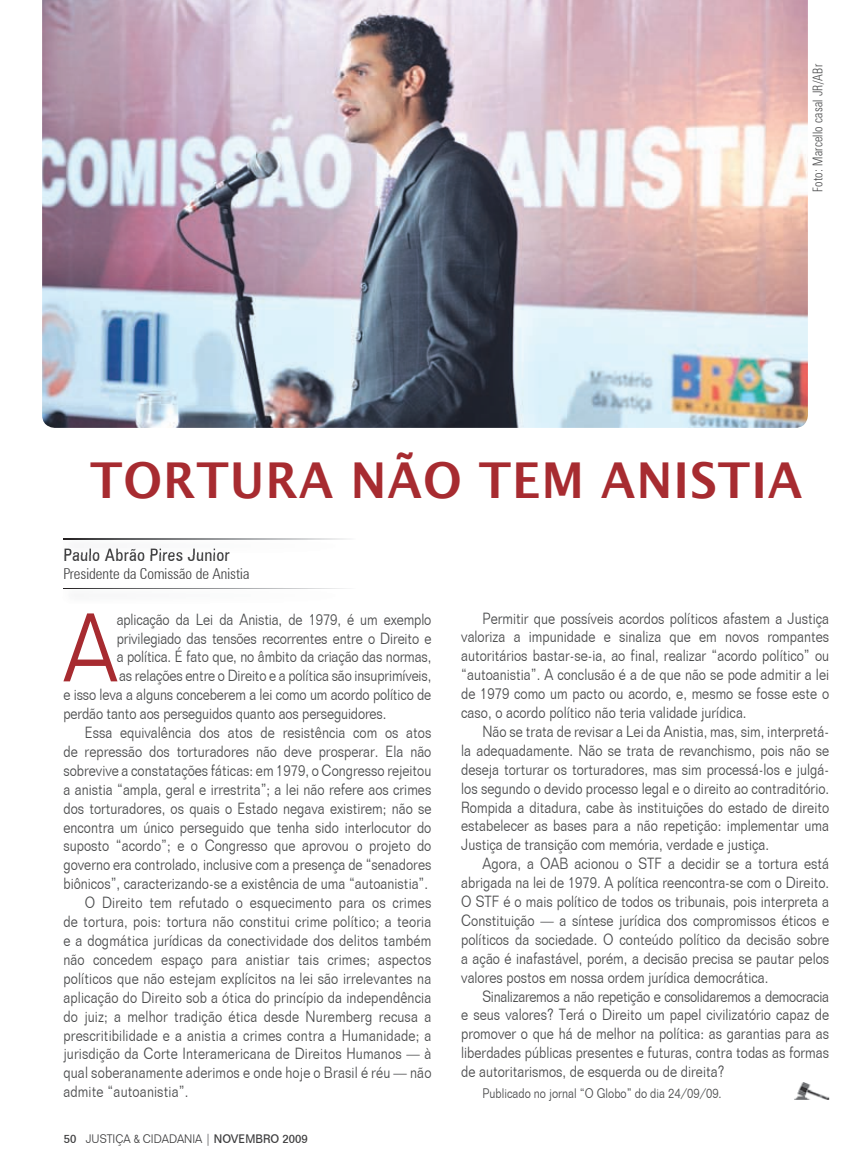
<style>
.page{position:relative;width:865px;height:1168px;background:#fff}
.page>*{position:absolute;margin:0;border:0;box-sizing:border-box;transform-origin:0 0}
.t1{font:300 95.25px "Folio BT";color:#a72b30;scale:.85 1}
.t2{font:600 49.5px "Lucida Sans";letter-spacing:.02em;color:#a72b30;scale:.95 1}
.t3{font:condensed 17.25px "Zurich BT";letter-spacing:.015em;color:#3e3e3f}
.t4{font:300 15.75px/18.9px "Folio BT";color:#4b4c4d;text-align:justify;scale:.85 1}
.t5{font:300 condensed 15px "Zurich BT";color:#3e3e3f}
.t6{font:300 13.5px "Folio BT";color:#4b4c4d;scale:.85 1}
.t7{font:300 condensed 13.5px "Zurich BT";letter-spacing:.02em;color:#4b4c4d;scale:.9 1}
.t8{font:300 12px "Folio BT";color:#3e3e3f;scale:.9 1}
.s1{font-weight:500}
</style>
<div class="page">
<img style="left:42px;top:0;width:765px;height:428px">
<svg style="left:63px;top:588px;width:284px;height:1px"></svg>
<img style="left:63px;top:538px;width:284px;height:16px">
<img style="left:64px;top:549px;width:165px;height:5px">
<svg style="left:63px;top:539px;width:284px;height:1px"></svg>
<img style="left:794px;top:1082px;width:35px;height:18px">
<p class="t7" style="left:809px;top:192px;width:144px;rotate:-90deg">Foto: Marcello casal JR/ABr</p>
<h2 class="t2" style="left:90px;top:452px;width:751px">TORTURA NÃO TEM ANISTIA</h2>
<p class="t3" style="left:63px;top:544px;width:168px">Paulo Abrão Pires Junior</p>
<p class="t5" style="left:63px;top:565px;width:187px">Presidente da Comissão de Anistia</p>
<h1 class="t1" style="left:63px;top:590px;width:65px">A</h1>
<p class="t4" style="left:117px;top:609px;width:372px">aplicação da Lei da Anistia, de 1979, é um exemplo</p>
<p class="t4" style="left:117px;top:628px;width:372px">privilegiado das tensões recorrentes entre o Direito e</p>
<p class="t4" style="left:117px;top:647px;width:372px">a política. É fato que, no âmbito da criação das normas,</p>
<p class="t4" style="left:119px;top:666px;width:369px">as relações entre o Direito e a política são insuprimíveis,</p>
<p class="t4" style="left:63px;top:685px;width:434px">e isso leva a alguns conceberem a lei como um acordo político de</p>
<p class="t4" style="left:63px;top:704px;width:381px">perdão tanto aos perseguidos quanto aos perseguidores.</p>
<p class="t4" style="left:85px;top:723px;width:409px">Essa equivalência dos atos de resistência com os atos</p>
<p class="t4" style="left:63px;top:742px;width:434px">de repressão dos torturadores não deve prosperar. Ela não</p>
<p class="t4" style="left:63px;top:761px;width:434px">sobrevive a constatações fáticas: em 1979, o Congresso rejeitou</p>
<p class="t4" style="left:63px;top:780px;width:434px">a anistia “ampla, geral e irrestrita”; a lei não refere aos crimes</p>
<p class="t4" style="left:63px;top:798px;width:434px">dos torturadores, os quais o Estado negava existirem; não se</p>
<p class="t4" style="left:63px;top:817px;width:434px">encontra um único perseguido que tenha sido interlocutor do</p>
<p class="t4" style="left:63px;top:836px;width:434px">suposto “acordo”; e o Congresso que aprovou o projeto do</p>
<p class="t4" style="left:63px;top:855px;width:434px">governo era controlado, inclusive com a presença de “senadores</p>
<p class="t4" style="left:63px;top:874px;width:430px">biônicos”, caracterizando-se a existência de uma “autoanistia”.</p>
<p class="t4" style="left:85px;top:893px;width:409px">O Direito tem refutado o esquecimento para os crimes</p>
<p class="t4" style="left:63px;top:912px;width:434px">de tortura, pois: tortura não constitui crime político; a teoria</p>
<p class="t4" style="left:63px;top:931px;width:434px">e a dogmática jurídicas da conectividade dos delitos também</p>
<p class="t4" style="left:63px;top:950px;width:434px">não concedem espaço para anistiar tais crimes; aspectos</p>
<p class="t4" style="left:63px;top:969px;width:434px">políticos que não estejam explícitos na lei são irrelevantes na</p>
<p class="t4" style="left:63px;top:987px;width:434px">aplicação do Direito sob a ótica do princípio da independência</p>
<p class="t4" style="left:63px;top:1006px;width:434px">do juiz; a melhor tradição ética desde Nuremberg recusa a</p>
<p class="t4" style="left:63px;top:1025px;width:434px">prescritibilidade e a anistia a crimes contra a Humanidade; a</p>
<p class="t4" style="left:63px;top:1044px;width:434px">jurisdição da Corte Interamericana de Direitos Humanos — à</p>
<p class="t4" style="left:63px;top:1063px;width:434px">qual soberanamente aderimos e onde hoje o Brasil é réu — não</p>
<p class="t4" style="left:63px;top:1082px;width:149px">admite “autoanistia”.</p>
<p class="t8" style="left:64px;top:1131px;width:272px"><span class="s1">50</span> JUSTIÇA &amp; CIDADANIA | <span class="s1">NOVEMBRO 2009</span></p>
<p class="t4" style="left:461px;top:608px;width:434px;text-indent:21px">Permitir que possíveis acordos políticos afastem a Justiça valoriza a impunidade e sinaliza que em novos rompantes autoritários bastar-se-ia, ao final, realizar “acordo político” ou “autoanistia”. A conclusão é a de que não se pode admitir a lei de 1979 como um pacto ou acordo, e, mesmo se fosse este o caso, o acordo político não teria validade jurídica.</p>
<p class="t4" style="left:461px;top:722px;width:434px;text-indent:21px">Não se trata de revisar a Lei da Anistia, mas, sim, interpretá&shy;la adequadamente. Não se trata de revanchismo, pois não se deseja torturar os torturadores, mas sim processá-los e julgá&shy;los segundo o devido processo legal e o direito ao contraditório.<br>Rompida a ditadura, cabe às instituições do estado de direito estabelecer as bases para a não repetição: implementar uma Justiça de transição com memória, verdade e justiça.</p>
<p class="t4" style="left:461px;top:854px;width:434px;text-indent:21px">Agora, a OAB acionou o STF a decidir se a tortura está abrigada na lei de 1979. A política reencontra-se com o Direito.<br>O STF é o mais político de todos os tribunais, pois interpreta a Constituição — a síntese jurídica dos compromissos éticos e políticos da sociedade. O conteúdo político da decisão sobre a ação é inafastável, porém, a decisão precisa se pautar pelos valores postos em nossa ordem jurídica democrática.</p>
<p class="t4" style="left:461px;top:986px;width:434px;text-indent:21px">Sinalizaremos a não repetição e consolidaremos a democracia e seus valores? Terá o Direito um papel civilizatório capaz de promover o que há de melhor na política: as garantias para as liberdades públicas presentes e futuras, contra todas as formas de autoritarismos, de esquerda ou de direita?</p>
<p class="t6" style="left:482px;top:1084px;width:283px">Publicado no jornal “O Globo” do dia 24/09/09.</p>
</div>
